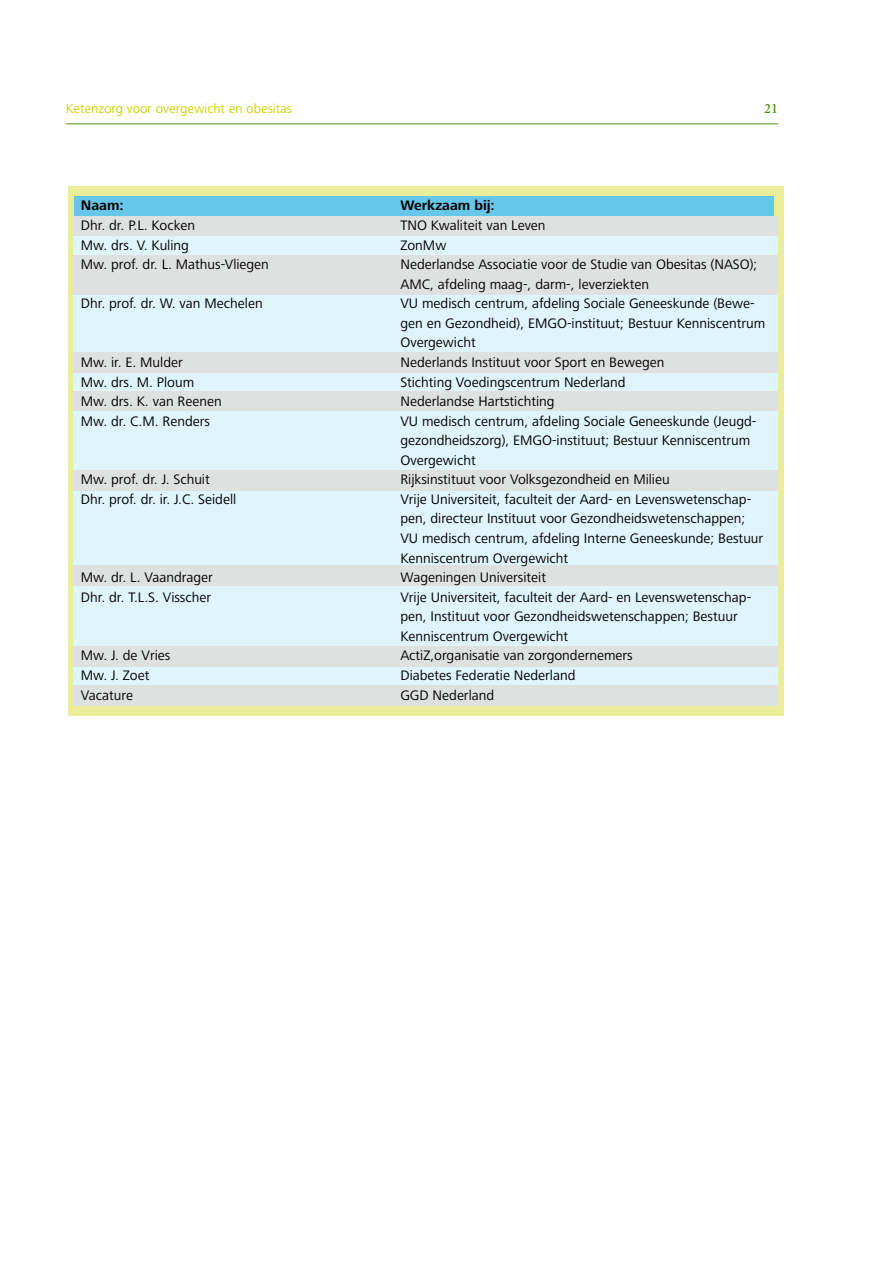
<style>
.page{position:relative;width:893px;height:1263px;background:#fff}
.page>*{position:absolute;margin:0;border:0;box-sizing:border-box;transform-origin:0 0}
.t1{font:14.25px/19.5px "Frutiger Next LT";color:#000}
.t2{font:700 14.25px "Frutiger Next LT";color:#000}
.t3{font:600 14.25px "Minion";color:#529216}
.t4{font:13.5px "Frutiger Next LT";color:#cbd400}
</style>
<div class="page">
<hr style="left:66px;top:123px;width:712px;height:1px;background:#529216">
<div style="left:68px;top:186px;width:715px;height:530px;background:#eaee99"></div>
<div style="left:74px;top:196px;width:699px;height:20px;background:#65c7e9"></div>
<div style="left:73px;top:216px;width:705px;height:21px;background:#dfe1e0"></div>
<div style="left:73px;top:237px;width:705px;height:19px;background:#e0f4fb"></div>
<div style="left:73px;top:255px;width:705px;height:43px;background:#dfe1e0"></div>
<div style="left:73px;top:296px;width:705px;height:58px;background:#e0f4fb"></div>
<div style="left:73px;top:352px;width:705px;height:21px;background:#dfe1e0"></div>
<div style="left:73px;top:373px;width:705px;height:21px;background:#e0f4fb"></div>
<div style="left:73px;top:391px;width:705px;height:21px;background:#dfe1e0"></div>
<div style="left:73px;top:412px;width:705px;height:58px;background:#e0f4fb"></div>
<div style="left:73px;top:470px;width:705px;height:21px;background:#dfe1e0"></div>
<div style="left:73px;top:491px;width:705px;height:77px;background:#e0f4fb"></div>
<div style="left:73px;top:565px;width:705px;height:21px;background:#dfe1e0"></div>
<div style="left:73px;top:586px;width:705px;height:61px;background:#e0f4fb"></div>
<div style="left:73px;top:646px;width:705px;height:21px;background:#dfe1e0"></div>
<div style="left:73px;top:667px;width:705px;height:21px;background:#e0f4fb"></div>
<div style="left:73px;top:685px;width:705px;height:21px;background:#dfe1e0"></div>
<p class="t4" style="left:66px;top:101px;width:228px">Ketenzorg voor overgewicht en obesitas</p>
<p class="t3" style="left:764px;top:101px;width:15px">21</p>
<p class="t2" style="left:81px;top:198px;width:44px">Naam:</p>
<p class="t2" style="left:400px;top:198px;width:96px">Werkzaam bij:</p>
<p class="t1" style="left:81px;top:216px;width:116px">Dhr. dr. P.L. Kocken</p>
<p class="t1" style="left:400px;top:216px;width:147px">TNO Kwaliteit van Leven</p>
<p class="t1" style="left:81px;top:235px;width:110px">Mw. drs. V. Kuling</p>
<p class="t1" style="left:400px;top:235px;width:47px">ZonMw</p>
<p class="t1" style="left:81px;top:255px;width:190px">Mw. prof. dr. L. Mathus-Vliegen</p>
<p class="t1" style="left:400px;top:255px;width:359px">Nederlandse Associatie voor de Studie van Obesitas (NASO);<br>AMC, afdeling maag-, darm-, leverziekten</p>
<p class="t1" style="left:81px;top:294px;width:183px">Dhr. prof. dr. W. van Mechelen</p>
<p class="t1" style="left:400px;top:294px;width:366px">VU medisch centrum, afdeling Sociale Geneeskunde (Bewe&shy;gen en Gezondheid), EMGO-instituut; Bestuur Kenniscentrum<br>Overgewicht</p>
<p class="t1" style="left:81px;top:353px;width:103px">Mw. ir. E. Mulder</p>
<p class="t1" style="left:400px;top:353px;width:265px">Nederlands Instituut voor Sport en Bewegen</p>
<p class="t1" style="left:81px;top:372px;width:115px">Mw. drs. M. Ploum</p>
<p class="t1" style="left:400px;top:372px;width:227px">Stichting Voedingscentrum Nederland</p>
<p class="t1" style="left:81px;top:392px;width:142px">Mw. drs. K. van Reenen</p>
<p class="t1" style="left:400px;top:392px;width:156px">Nederlandse Hartstichting</p>
<p class="t1" style="left:81px;top:411px;width:131px">Mw. dr. C.M. Renders</p>
<p class="t1" style="left:400px;top:411px;width:358px">VU medisch centrum, afdeling Sociale Geneeskunde (Jeugd&shy;gezondheidszorg), EMGO-instituut; Bestuur Kenniscentrum<br>Overgewicht</p>
<p class="t1" style="left:81px;top:470px;width:130px">Mw. prof. dr. J. Schuit</p>
<p class="t1" style="left:400px;top:470px;width:271px">Rijksinstituut voor Volksgezondheid en Milieu</p>
<p class="t1" style="left:81px;top:489px;width:157px">Dhr. prof. dr. ir. J.C. Seidell</p>
<p class="t1" style="left:400px;top:489px;width:364px">Vrije Universiteit, faculteit der Aard- en Levenswetenschap&shy;pen, directeur Instituut voor Gezondheidswetenschappen; VU medisch centrum, afdeling Interne Geneeskunde; Bestuur Kenniscentrum Overgewicht</p>
<p class="t1" style="left:81px;top:568px;width:133px">Mw. dr. L. Vaandrager</p>
<p class="t1" style="left:400px;top:568px;width:147px">Wageningen Universiteit</p>
<p class="t1" style="left:81px;top:587px;width:132px">Dhr. dr. T.L.S. Visscher</p>
<p class="t1" style="left:400px;top:587px;width:352px">Vrije Universiteit, faculteit der Aard- en Levenswetenschap&shy;pen, Instituut voor Gezondheidswetenschappen; Bestuur<br>Kenniscentrum Overgewicht</p>
<p class="t1" style="left:81px;top:646px;width:91px">Mw. J. de Vries</p>
<p class="t1" style="left:400px;top:646px;width:234px">ActiZ,organisatie van zorgondernemers</p>
<p class="t1" style="left:81px;top:665px;width:70px">Mw. J. Zoet</p>
<p class="t1" style="left:400px;top:665px;width:177px">Diabetes Federatie Nederland</p>
<p class="t1" style="left:81px;top:685px;width:54px">Vacature</p>
<p class="t1" style="left:400px;top:685px;width:95px">GGD Nederland</p>
</div>
